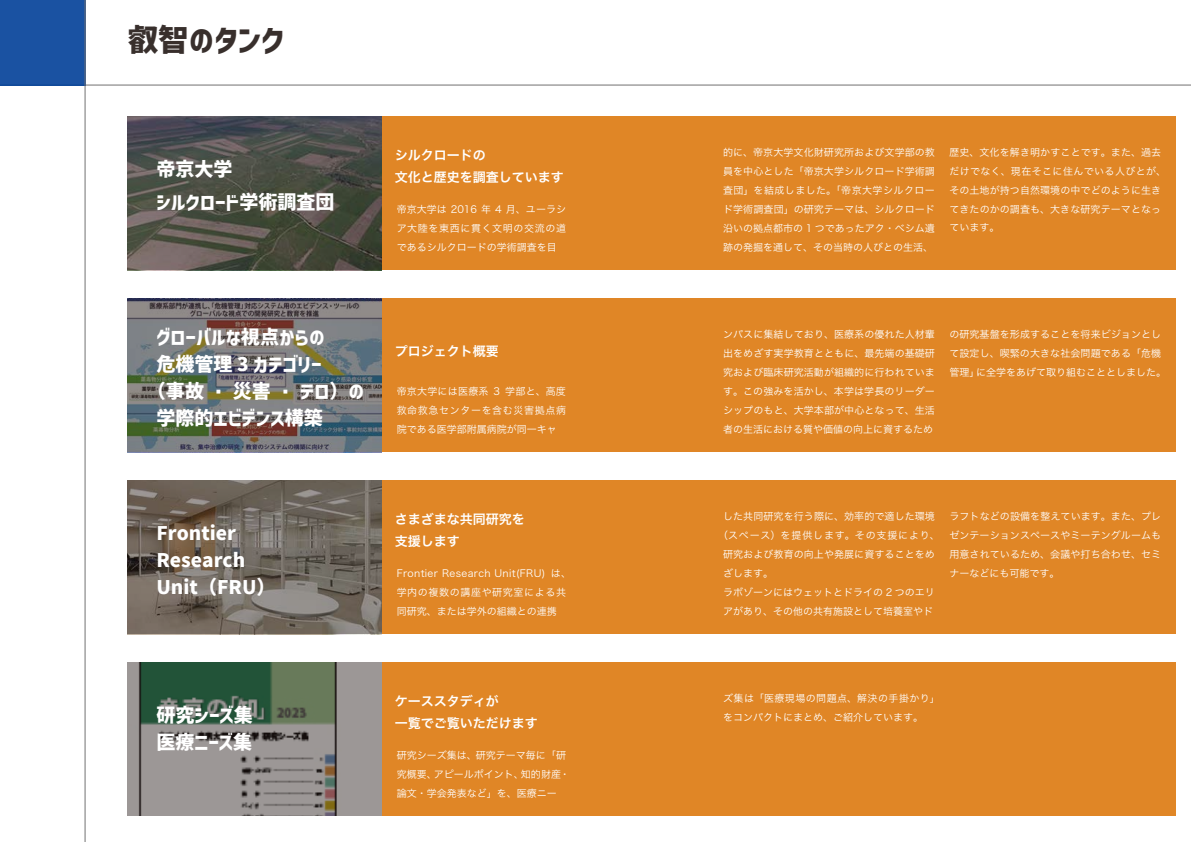
<style>
.page{position:relative;width:1191px;height:842px;background:#fff}
.page>*{position:absolute;margin:0;border:0;box-sizing:border-box;transform-origin:0 0}
.t1{font:30.7px "Corporate Logo Bold ver 2";color:#221815}
.t2{font:19px/27.2px "Corporate Logo Bold ver 2";color:#fff}
.t3{font:13px/22px "Hiragino Sans W6";color:#fff}
.t4{font:10px/19px "Hiragino Sans W3";letter-spacing:.01em;color:#fff;text-align:justify}
.t5{font:10px/19px "Hiragino Sans W3";letter-spacing:.03em;color:#fff}
.t6{font:10px "Hiragino Sans W3";letter-spacing:.085em;color:#fff}
</style>
<div class="page">
<div style="left:128px;top:116px;width:1047px;height:154px;background:#e08626"></div>
<svg style="left:128px;top:116px;width:254px;height:154px;background:#4f4f49"></svg>
<div style="left:128px;top:662px;width:1047px;height:154px;background:#e08626"></div>
<svg style="left:128px;top:662px;width:254px;height:154px;background:#798077"></svg>
<hr style="left:0;top:85px;width:1191px;height:1px;background:#727171">
<div style="left:0;top:0;width:85px;height:85px;background:#1a52a2"></div>
<div style="left:128px;top:298px;width:1047px;height:154px;background:#e08626"></div>
<div style="left:128px;top:480px;width:1047px;height:154px;background:#e08626"></div>
<svg style="left:128px;top:298px;width:254px;height:154px;background:#6d6f6e"></svg>
<svg style="left:128px;top:480px;width:254px;height:154px;background:#71685e"></svg>
<hr style="left:85px;top:0;width:1px;height:842px;background:#727171">
<h1 class="t1" style="left:128px;top:19px;width:158px">叡智のタンク</h1>
<h2 class="t2" style="left:156px;top:152px;width:179px;line-height:33.2px">帝京大学<br>シルクロード学術調査団</h2>
<h2 class="t2" style="left:156px;top:323px;width:170px">グローバルな視点からの</h2>
<h2 class="t2" style="left:156px;top:350px;width:167px">危機管理 3 カテゴリー</h2>
<h2 class="t2" style="left:147px;top:377px;width:219px">（事故・災害・テロ）の</h2>
<h2 class="t2" style="left:156px;top:405px;width:168px">学際的エビデンス構築</h2>
<h2 class="t2" style="left:156px;top:519px;width:120px">Frontier<br>Research<br>Unit（FRU）</h2>
<h2 class="t2" style="left:156px;top:701px;width:98px">研究シーズ集医療ニーズ集</h2>
<p class="t4" style="left:723px;top:142px;width:213px">的に、帝京大学文化財研究所および文学部の教員を中心とした「帝京大学シルクロード学術調査団」を結成しました。「帝京大学シルクロード学術調査団」の研究テーマは、シルクロード沿いの拠点都市の 1 つであったアク・ベシム遺跡の発掘を通して、その当時の人びとの生活、</p>
<h3 class="t3" style="left:395px;top:143px;width:170px">シルクロードの<br>文化と歴史を調査しています</h3>
<p class="t4" style="left:949px;top:142px;width:218px;text-align:left">歴史、文化を解き明かすことです。また、過去だけでなく、現在そこに住んでいる人びとが、その土地が持つ自然環境の中でどのように生きてきたのかの調査も、大きな研究テーマとなっ</p>
<p class="t4" style="left:949px;top:217px;width:51px">ています。</p>
<p class="t4" style="left:397px;top:199px;width:171px">帝京大学は 2016 年 4 月、ユーラシア大陸を東西に貫く文明の交流の道であるシルクロードの学術調査を目</p>
<h3 class="t3" style="left:395px;top:339px;width:105px">プロジェクト概要</h3>
<p class="t4" style="left:397px;top:381px;width:171px">帝京大学には医療系 3 学部と、高度救命救急センターを含む災害拠点病院である医学部附属病院が同一キャ</p>
<p class="t4" style="left:723px;top:324px;width:213px">ンパスに集結しており、医療系の優れた人材輩出をめざす実学教育とともに、最先端の基礎研究および臨床研究活動が組織的に行われています。この強みを活かし、本学は学長のリーダーシップのもと、大学本部が中心となって、生活者の生活における質や価値の向上に資するため</p>
<p class="t4" style="left:949px;top:324px;width:218px;text-align:left">の研究基盤を形成することを将来ビジョンとして設定し、喫緊の大きな社会問題である「危機管理」に全学をあげて取り組むこととしました。</p>
<h3 class="t3" style="left:395px;top:507px;width:131px">さまざまな共同研究を支援します</h3>
<p class="t4" style="left:949px;top:506px;width:213px">ラフトなどの設備を整えています。また、プレゼンテーションスペースやミーテングルームも用意されているため、会議や打ち合わせ、セミナーなどにも可能です。</p>
<p class="t4" style="left:723px;top:506px;width:213px">した共同研究を行う際に、効率的で適した環境</p>
<p class="t6" style="left:718px;top:527px;width:223px">（スペース）を提供します。その支援により、</p>
<p class="t4" style="left:723px;top:544px;width:213px">研究および教育の向上や発展に資することをめ</p>
<p class="t4" style="left:723px;top:563px;width:51px">ざします。</p>
<p class="t4" style="left:723px;top:582px;width:213px">ラボゾーンにはウェットとドライの 2 つのエリ</p>
<p class="t4" style="left:723px;top:601px;width:211px">アがあり、その他の共有施設として培養室やド</p>
<p class="t5" style="left:397px;top:563px;width:176px">Frontier Research Unit(FRU) は、学内の複数の講座や研究室による共同研究、または学外の組織との連携</p>
<h3 class="t3" style="left:395px;top:689px;width:144px">ケーススタディが<br>一覧でご覧いただけます</h3>
<p class="t4" style="left:397px;top:745px;width:175px;text-align:left">研究シーズ集は、研究テーマ毎に「研究概要、アピールポイント、知的財産・論文・学会発表など」を、医療ニー</p>
<p class="t4" style="left:723px;top:688px;width:218px">ズ集は「医療現場の問題点、解決の手掛かり」をコンパクトにまとめ、ご紹介しています。</p>
</div>
